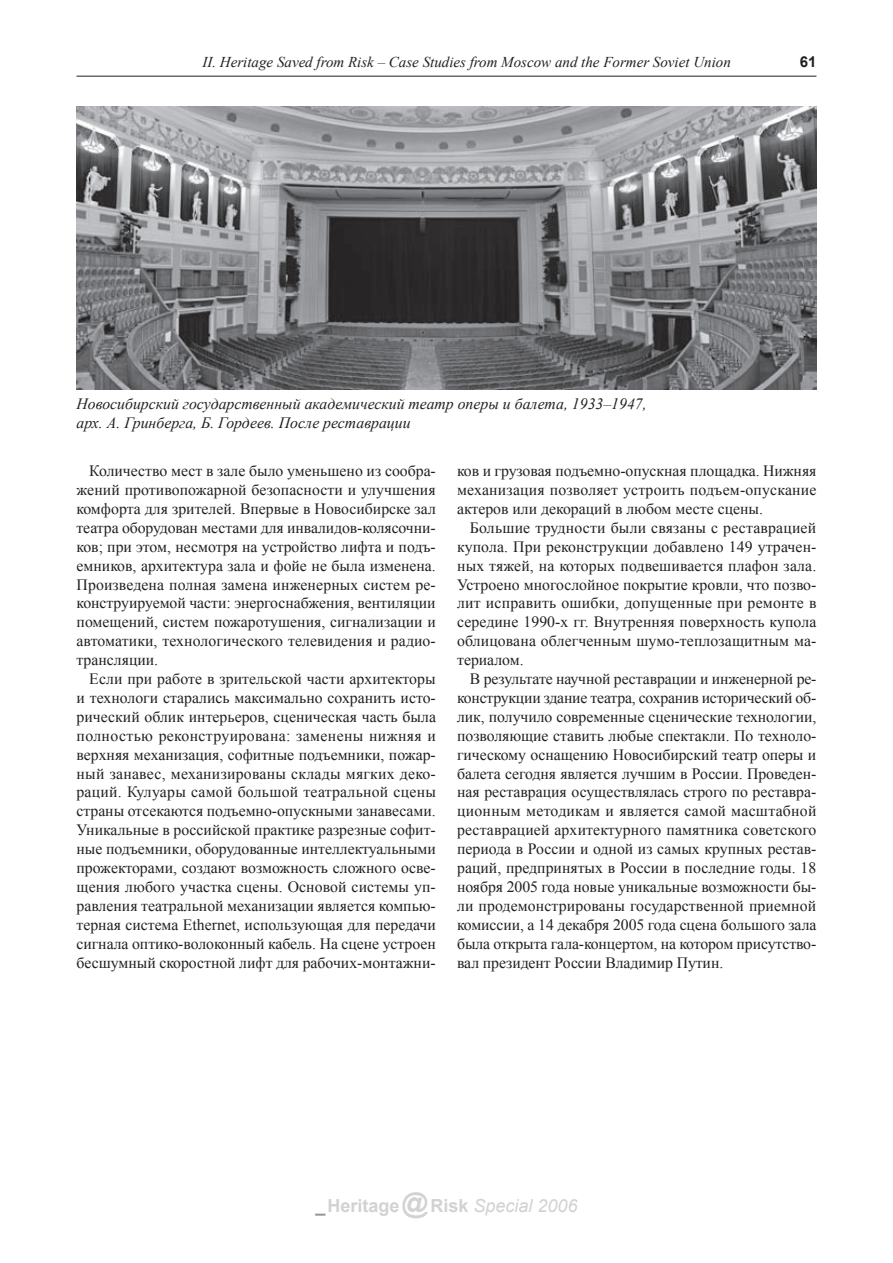
<style>
.page{position:relative;width:893px;height:1263px;background:#fff}
.page>*{position:absolute;margin:0;border:0;box-sizing:border-box;transform-origin:0 0}
.t1{font:700 18px "Arial";color:#d1d2d4}
.t2{font:15.75px/18.9px "Times New Roman";color:#231f20;text-align:justify}
.t3{font:italic 15.75px/18.9px "Times New Roman";color:#231f20}
.t4{font:italic 15px "Times New Roman";color:#231f20}
.t5{font:700 15px "Arial";color:#231f20}
.s1{color:#939598}
.s2{font-size:27px}
.s3{font-weight:400;font-style:italic}
</style>
<div class="page">
<hr style="left:77px;top:76px;width:739px;height:1px;background:#231f20">
<img style="left:77px;top:106px;width:739px;height:284px">
<p class="t4" style="left:202px;top:51px;width:530px">II. Heritage Saved from Risk – Case Studies from Moscow and the Former Soviet Union</p>
<p class="t5" style="left:800px;top:52px;width:18px">61</p>
<p class="t3" style="left:77px;top:394px;width:572px">Новосибирский государственный академический театр оперы и балета, 1933–1947, арх. А. Гринберга, Б. Гордеев. После реставрации</p>
<p class="t2" style="left:77px;top:461px;width:361px;text-indent:13px">Количество мест в зале было уменьшено из сообра&shy;жений противопожарной безопасности и улучшения комфорта для зрителей. Впервые в Новосибирске зал театра оборудован местами для инвалидов-колясочни&shy;ков; при этом, несмотря на устройство лифта и подъ&shy;емников, архитектура зала и фойе не была изменена.<br>Произведена полная замена инженерных систем ре&shy;конструируемой части: энергоснабжения, вентиляции помещений, систем пожаротушения, сигнализации и автоматики, технологического телевидения и радио&shy;трансляции.</p>
<p class="t2" style="left:77px;top:669px;width:361px;text-indent:13px">Если при работе в зрительской части архитекторы и технологи старались максимально сохранить исто&shy;рический облик интерьеров, сценическая часть была полностью реконструирована: заменены нижняя и верхняя механизация, софитные подъемники, пожар&shy;ный занавес, механизированы склады мягких деко&shy;раций. Кулуары самой большой театральной сцены страны отсекаются подъемно-опускными занавесами.<br>Уникальные в российской практике разрезные софит&shy;ные подъемники, оборудованные интеллектуальными прожекторами, создают возможность сложного осве&shy;щения любого участка сцены. Основой системы уп&shy;равления театральной механизации является компью&shy;терная система Ethernet, использующая для передачи сигнала оптико-волоконный кабель. На сцене устроен бесшумный скоростной лифт для рабочих-монтажни-</p>
<p class="t2" style="left:457px;top:461px;width:361px">ков и грузовая подъемно-опускная площадка. Нижняя механизация позволяет устроить подъем-опускание актеров или декораций в любом месте сцены.</p>
<p class="t2" style="left:457px;top:518px;width:361px;text-indent:13px">Большие трудности были связаны с реставрацией купола. При реконструкции добавлено 149 утрачен&shy;ных тяжей, на которых подвешивается плафон зала.<br>Устроено многослойное покрытие кровли, что позво&shy;лит исправить ошибки, допущенные при ремонте в середине 1990-х гг. Внутренняя поверхность купола облицована облегченным шумо-теплозащитным ма&shy;териалом.</p>
<p class="t2" style="left:457px;top:669px;width:361px;text-indent:13px">В результате научной реставрации и инженерной ре&shy;конструкции здание театра, сохранив исторический об&shy;лик, получило современные сценические технологии, позволяющие ставить любые спектакли. По техноло&shy;гическому оснащению Новосибирский театр оперы и балета сегодня является лучшим в России. Проведен&shy;ная реставрация осуществлялась строго по реставра&shy;ционным методикам и является самой масштабной реставрацией архитектурного памятника советского периода в России и одной из самых крупных рестав&shy;раций, предпринятых в России в последние годы. 18 ноября 2005 года новые уникальные возможности бы&shy;ли продемонстрированы государственной приемной комиссии, а 14 декабря 2005 года сцена большого зала была открыта гала-концертом, на котором присутство&shy;вал президент России Владимир Путин.</p>
<p class="t1" style="left:315px;top:1194px;width:264px"><span class="s1">_</span> Heritage <span class="s2">@</span> Risk <span class="s3">Special 2006</span></p>
</div>
